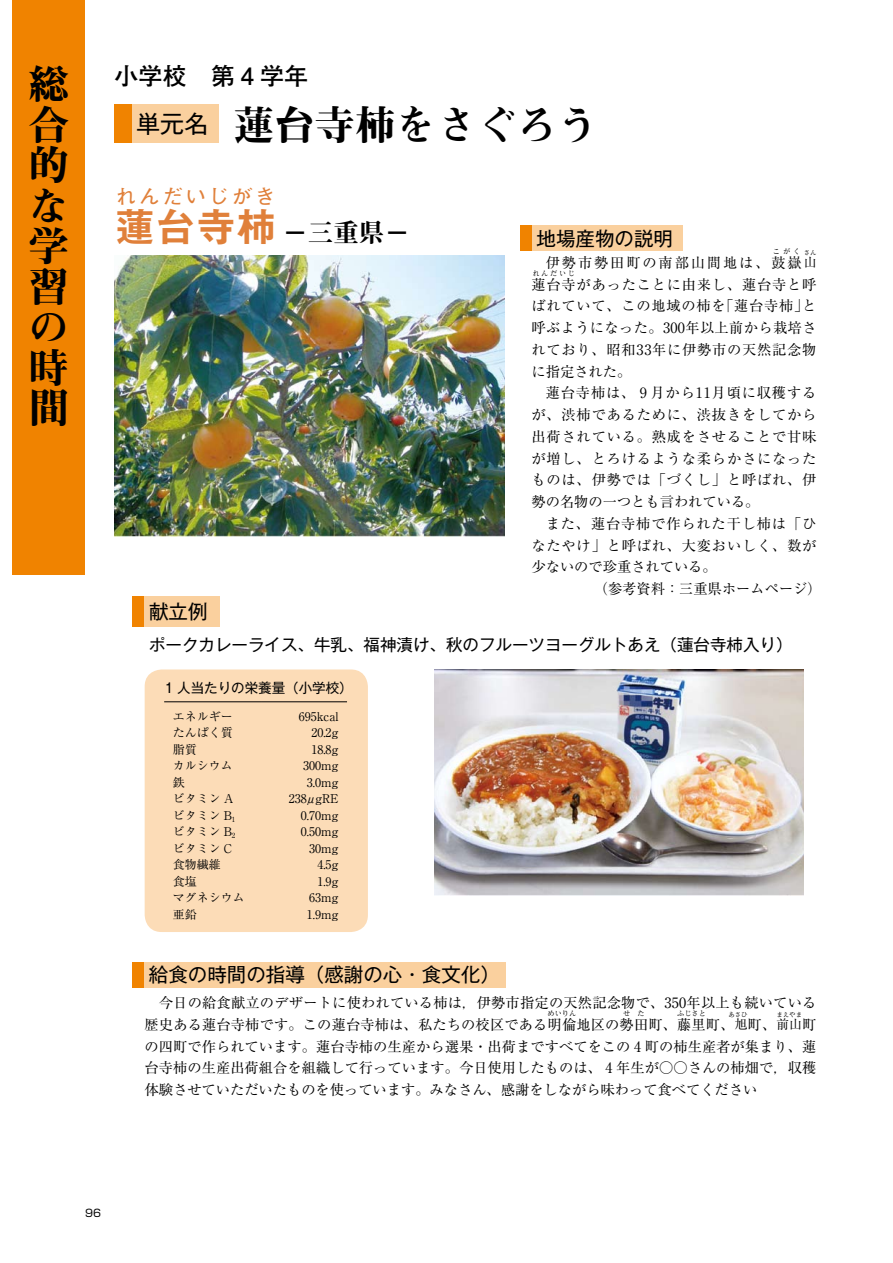
<style>
.page{position:relative;width:893px;height:1263px;background:#fff}
.page>*{position:absolute;margin:0;border:0;box-sizing:border-box;transform-origin:0 0}
.t1{font:40.5px/40.5px "Midashi Min Pro MA31";color:#000;text-align:justify}
.t2{font:40.5px "Midashi Go Pro MB31";color:#e0803a}
.t3{font:25.5px "Midashi Min Pro MA31";color:#000}
.t4{font:700 24px "Futo Go B101 Pro";color:#000}
.t5{font:20.25px "Midashi Go Pro MB31";letter-spacing:.145em;color:#e0803a}
.t6{font:19.5px "Gothic MB101 Pro";color:#000}
.t7{font:16.5px "Gothic MB101 Pro";color:#000}
.t8{font:14.25px/21.8px "Ryumin Pro";letter-spacing:.015em;color:#000;text-align:justify}
.t9{font:14.25px "Ryumin Pro";letter-spacing:.055em;color:#000}
.t10{font:14.25px "Ryumin Pro";letter-spacing:.06em;color:#000}
.t11{font:14.25px "Ryumin Pro";letter-spacing:.13em;color:#000}
.t12{font:13.5px "Gothic MB101 Pro";color:#000}
.t13{font:12.75px "Ryumin Pro";color:#000}
.t14{font:12px/16.5px "Ryumin Pro";color:#000}
.t15{font:10.5px "Shin Go Pro";color:#000}
.t16{font:7.2px "Ryumin Pro";letter-spacing:.125em;color:#000}
.t17{font:6.3px "Ryumin Pro";color:#000}
.s1{font-family:"Midashi Go Pro MB31";font-size:40.5px;color:#e0803a}
.s2{font-size:12.75px}
.s3{font-size:14.25px}
</style>
<div class="page">
<img style="left:115px;top:256px;width:390px;height:281px">
<div style="left:13px;top:0;width:72px;height:574px;background:#f08300"></div>
<div style="left:115px;top:104px;width:17px;height:39px;background:#f08300"></div>
<div style="left:132px;top:104px;width:87px;height:39px;background:#fad09e"></div>
<div style="left:520px;top:225px;width:12px;height:26px;background:#f08300"></div>
<div style="left:532px;top:225px;width:150px;height:26px;background:#fad09e"></div>
<div style="left:132px;top:962px;width:13px;height:25px;background:#f08300"></div>
<div style="left:145px;top:962px;width:361px;height:25px;background:#fad09e"></div>
<div style="left:145px;top:669px;width:223px;height:263px;background:#fcdcb7;border-radius:17px"></div>
<hr style="left:164px;top:701px;width:98px;height:1px;background:#000">
<hr style="left:262px;top:701px;width:85px;height:1px;background:#000">
<img style="left:434px;top:670px;width:369px;height:225px">
<div style="left:132px;top:597px;width:13px;height:30px;background:#f08300"></div>
<div style="left:145px;top:597px;width:75px;height:30px;background:#fad09e"></div>
<h1 class="t1" style="left:29px;top:60px;width:41px">総合的な学習の時間</h1>
<h3 class="t4" style="left:115px;top:57px;width:195px">小学校　第 4 学年</h3>
<h1 class="t1" style="left:136px;top:101px;width:463px"><sup>単元名</sup> 蓮台寺柿をさぐろう</h1>
<h3 class="t5" style="left:116px;top:180px;width:161px">れんだいじがき</h3>
<h2 class="t3" style="left:155px;top:213px;width:256px"><span class="s1">台寺柿</span> −三重県−</h2>
<h1 class="t2" style="left:115px;top:194px;width:42px">蓮</h1>
<h3 class="t6" style="left:537px;top:222px;width:138px">地場産物の説明</h3>
<p class="t16" style="left:773px;top:246px;width:29px">こがく</p>
<p class="t17" style="left:804px;top:248px;width:14px">さん</p>
<p class="t9" style="left:531px;top:273px;width:286px">蓮台寺があったことに由来し、蓮台寺と呼</p>
<p class="t11" style="left:546px;top:251px;width:272px">伊勢市勢田町の南部山間地は、鼓嶽<span class="s2">山</span></p>
<p class="t16" style="left:532px;top:268px;width:44px">れんだいじ</p>
<p class="t8" style="left:531px;top:294px;width:286px">ばれていて、この地域の柿を｢蓮台寺柿｣と呼ぶようになった。300年以上前から栽培されており、昭和33年に伊勢市の天然記念物に指定された。</p>
<p class="t8" style="left:531px;top:381px;width:286px;text-indent:14px">蓮台寺柿は、 9 月から11月頃に収穫するが、渋柿であるために、渋抜きをしてから出荷されている。熟成をさせることで甘味が増し、とろけるような柔らかさになったものは、伊勢では「づくし」と呼ばれ、伊勢の名物の一つとも言われている。</p>
<p class="t10" style="left:546px;top:512px;width:272px">また、蓮台寺柿で作られた干し柿は「ひ</p>
<p class="t9" style="left:531px;top:534px;width:286px">なたやけ」と呼ばれ、大変おいしく、数が</p>
<p class="t8" style="left:531px;top:555px;width:187px">少ないので珍重されている。</p>
<p class="t8" style="left:594px;top:577px;width:229px">（参考資料：三重県ホームページ）</p>
<h3 class="t6" style="left:149px;top:596px;width:60px">献立例</h3>
<p class="t7" style="left:149px;top:631px;width:645px">ポークカレーライス、牛乳、福神漬け、秋のフルーツヨーグルトあえ（蓮台寺柿入り）</p>
<p class="t12" style="left:165px;top:677px;width:190px">1 人当たりの栄養量（小学校）</p>
<p class="t14" style="left:173px;top:707px;width:73px">エネルギー　たんぱく質　脂質　<br>カルシウム　鉄　<br>ビタミン Aビタミン B<sub>1</sub>ビタミン B<sub>2</sub>ビタミン C食物繊維<br>食塩<br>マグネシウム亜鉛</p>
<p class="t14" style="left:289px;top:707px;width:51px;text-align:right">695kcal<br>20.2g<br>18.8g<br>300mg<br>3.0mg<br>238μgRE<br>0.70mg　0.50mg　30mg<br>4.5g<br>1.9g<br>63mg<br>1.9mg</p>
<h3 class="t6" style="left:149px;top:958px;width:352px">給食の時間の指導（感謝の心・食文化）</h3>
<p class="t8" style="left:145px;top:991px;width:673px;text-indent:14px">今日の給食献立のデザートに使われている柿は，伊勢市指定の天然記念物で、350年以上も続いている歴史ある蓮台寺柿です。この蓮台寺柿は、私たちの校区である明倫地区の勢田町、藤里町、<span class="s2">旭</span>町、<span class="s2">前</span></p>
<p class="t16" style="left:548px;top:1008px;width:30px">めいりん</p>
<p class="t16" style="left:623px;top:1008px;width:23px">せ た</p>
<p class="t16" style="left:677px;top:1008px;width:30px">ふじさと</p>
<p class="t17" style="left:728px;top:1010px;width:21px">あさひ</p>
<p class="t17" style="left:776px;top:1010px;width:27px">まえやま</p>
<p class="t13" style="left:789px;top:1014px;width:29px">山<span class="s3">町</span></p>
<p class="t8" style="left:145px;top:1034px;width:673px">の四町で作られています。蓮台寺柿の生産から選果・出荷まですべてをこの 4 町の柿生産者が集まり、蓮台寺柿の生産出荷組合を組織して行っています。今日使用したものは、 4 年生が○○さんの柿畑で，収穫体験させていただいたものを使っています。みなさん、感謝をしながら味わって食べてください</p>
<p class="t15" style="left:85px;top:1204px;width:17px">96</p>
</div>
